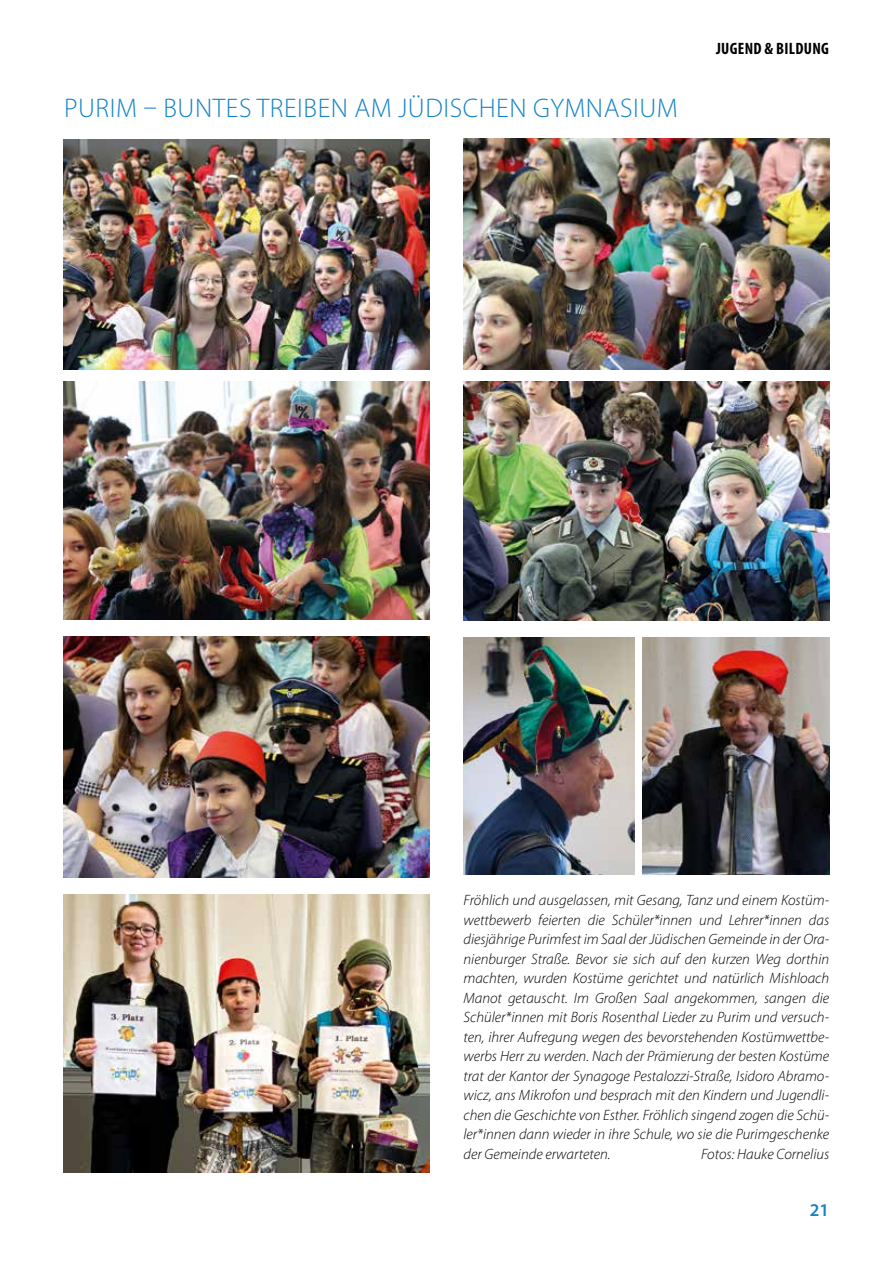
<style>
.page{position:relative;width:893px;height:1263px;background:#fff}
.page>*{position:absolute;margin:0;border:0;box-sizing:border-box;transform-origin:0 0}
.t1{font:300 27px "Myriad Pro";letter-spacing:.02em;color:#1682c5}
.t2{font:600 18px "Myriad Pro";color:#1682c5}
.t3{font:700 condensed 16.5px "Myriad Pro";letter-spacing:.02em;color:#000}
.t4{font:italic 300 15px/19.5px "Myriad Pro";color:#000;text-align:justify}
</style>
<div class="page">
<img style="left:64px;top:382px;width:365px;height:238px">
<img style="left:463px;top:138px;width:366px;height:231px">
<img style="left:463px;top:382px;width:366px;height:238px">
<img style="left:64px;top:139px;width:365px;height:230px">
<img style="left:64px;top:636px;width:365px;height:241px">
<img style="left:64px;top:894px;width:365px;height:278px">
<img style="left:463px;top:637px;width:171px;height:237px">
<img style="left:642px;top:637px;width:187px;height:237px">
<h1 class="t1" style="left:64px;top:92px;width:615px">PURIM – BUNTES TREIBEN AM JÜDISCHEN GYMNASIUM</h1>
<p class="t3" style="left:716px;top:38px;width:114px">JUGEND &amp; BILDUNG</p>
<p class="t4" style="left:463px;top:890px;width:367px">Fröhlich und ausgelassen, mit Gesang, Tanz und einem Kostüm&shy;wettbewerb feierten die Schüler*innen und Lehrer*innen das diesjährige Purimfest im Saal der Jüdischen Gemeinde in der Ora&shy;nienburger Straße. Bevor sie sich auf den kurzen Weg dorthin machten, wurden Kostüme gerichtet und natürlich Mishloach Manot getauscht. Im Großen Saal angekommen, sangen die Schüler*innen mit Boris Rosenthal Lieder zu Purim und versuch&shy;ten, ihrer Aufregung wegen des bevorstehenden Kostümwettbe&shy;werbs Herr zu werden. Nach der Prämierung der besten Kostüme trat der Kantor der Synagoge Pestalozzi-Straße, Isidoro Abramo&shy;wicz, ans Mikrofon und besprach mit den Kindern und Jugendli&shy;chen die Geschichte von Esther. Fröhlich singend zogen die Schü&shy;ler*innen dann wieder in ihre Schule, wo sie die Purimgeschenke der Gemeinde erwarteten.</p>
<p class="t4" style="left:701px;top:1144px;width:130px">Fotos: Hauke Cornelius</p>
<p class="t2" style="left:810px;top:1198px;width:21px">21</p>
</div>
